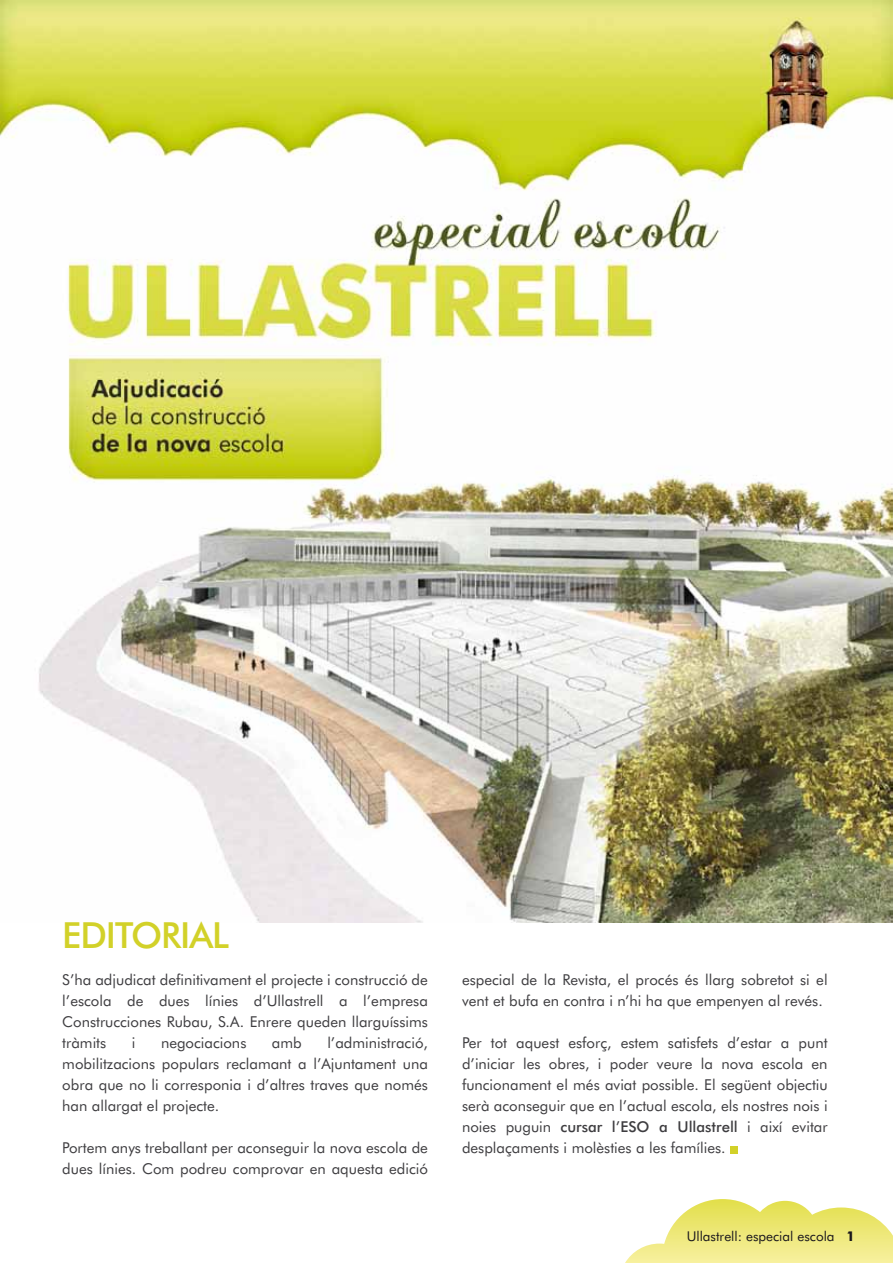
<style>
.page{position:relative;width:893px;height:1263px;background:#fff}
.page>*{position:absolute;margin:0;border:0;box-sizing:border-box;transform-origin:0 0}
.t1{font:500 36px "Futura BT";letter-spacing:-.03em;color:#d2d129}
.t2{font:15px/21px "Futura BT";color:#3e3d40;text-align:justify}
.t3{font:13.5px "Futura BT";color:#1a171c}
.s1{font-weight:500}
.s2{font-weight:700}
</style>
<div class="page">
<svg style="left:625px;top:1199px;width:268px;height:64px"></svg>
<img style="left:0;top:0;width:893px;height:923px">
<div style="left:730px;top:1146px;width:8px;height:8px;background:#d2d129"></div>
<h1 class="t1" style="left:62px;top:913px;width:168px">EDITORIAL</h1>
<p class="t2" style="left:62px;top:969px;width:367px">S’ha adjudicat definitivament el projecte i construcció de l’escola de dues línies d’Ullastrell a l’empresa Construcciones Rubau, S.A. Enrere queden llarguíssims tràmits</p>
<p class="t2" style="left:62px;top:1032px;width:367px;text-indent:265px">l’administració, mobilitzacions populars reclamant a l’Ajuntament una obra que no li corresponia i d’altres traves que només han allargat el projecte.</p>
<p class="t2" style="left:62px;top:1137px;width:367px">Portem anys treballant per aconseguir la nova escola de dues línies. Com podreu comprovar en aquesta edició</p>
<p class="t2" style="left:132px;top:1032px;width:5px">i</p>
<p class="t2" style="left:161px;top:1032px;width:87px">negociacions</p>
<p class="t2" style="left:272px;top:1032px;width:31px">amb</p>
<p class="t2" style="left:462px;top:969px;width:367px">especial de la Revista, el procés és llarg sobretot si el vent et bufa en contra i n’hi ha que empenyen al revés.</p>
<p class="t2" style="left:462px;top:1032px;width:367px">Per tot aquest esforç, estem satisfets d’estar a punt d’iniciar les obres, i poder veure la nova escola en funcionament el més aviat possible. El següent objectiu serà aconseguir que en l’actual escola, els nostres nois i noies puguin <span class="s1">cursar l’ESO a Ullastrell</span> i així evitar desplaçaments i molèsties a les famílies.</p>
<p class="t3" style="left:687px;top:1228px;width:170px">Ullastrell: especial escola <span class="s2">1</span></p>
</div>
